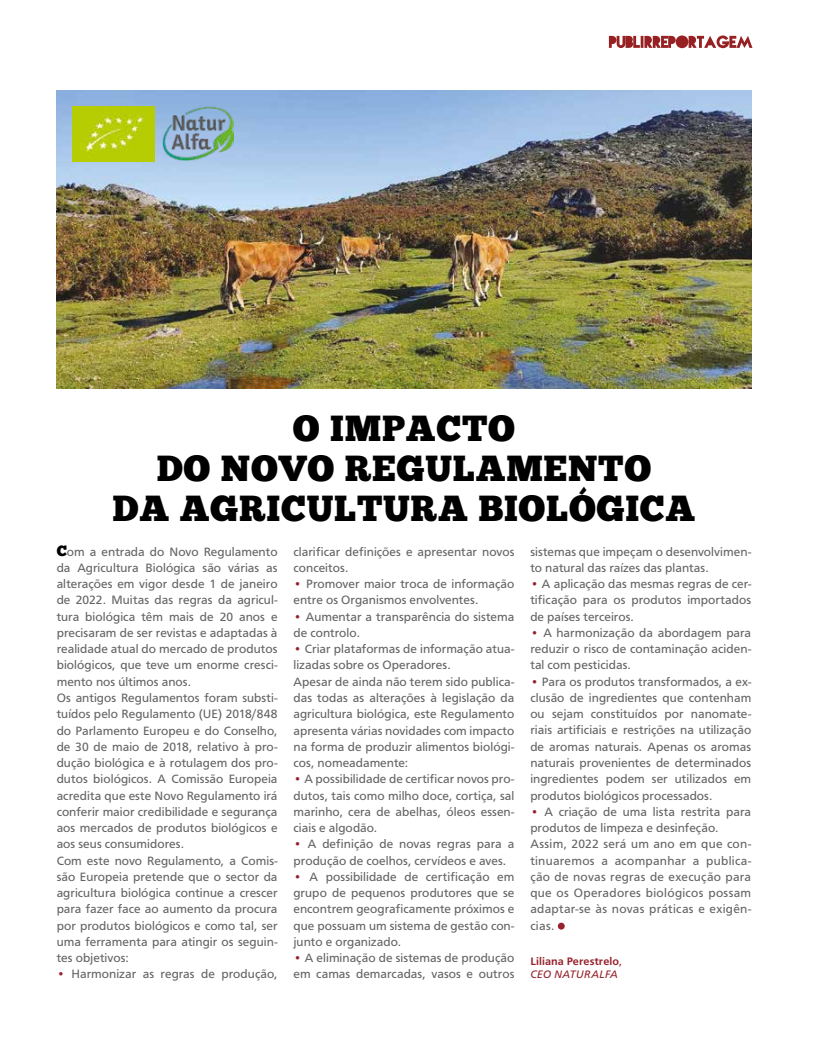
<style>
.page{position:relative;width:815px;height:1053px;background:#fff}
.page>*{position:absolute;margin:0;border:0;box-sizing:border-box;transform-origin:0 0}
.t1{font:36.25px/40px "Chunk Five";letter-spacing:.02em;color:#000;text-align:center}
.t2{font:12.5px/16.2px "Carto Gothic Std";letter-spacing:.005em;color:#646363}
.t3{font:700 11.25px/13.5px "Carto Gothic Std";letter-spacing:.01em;color:#95222c}
.s1{font-weight:700;color:#95222c}
.s2{font-weight:400}
.s3{font-weight:400;font-style:italic}
.s4{font-family:"Chunk Five";font-size:15px;color:#000}
</style>
<div class="page">
<img style="left:57px;top:91px;width:694px;height:298px">
<svg style="left:609px;top:35px;width:143px;height:13px"></svg>
<div style="left:558px;top:922px;width:7px;height:7px;background:#95222c;border-radius:50%"></div>
<img style="left:73px;top:106px;width:82px;height:55px">
<img style="left:162px;top:107px;width:72px;height:54px">
<h1 class="t1" style="left:113px;top:408px;width:584px">O IMPACTO<br>DO NOVO REGULAMENTO<br>DA AGRICULTURA BIOLÓGICA</h1>
<p class="t2" style="left:530px;top:543px;width:222px">sistemas que impeçam o desenvolvimen&shy;to natural das raízes das plantas.</p>
<p class="t2" style="left:530px;top:576px;width:222px;text-align:justify"><span class="s1">•</span> A aplicação das mesmas regras de cer&shy;tificação para os produtos importados de países terceiros.</p>
<p class="t2" style="left:530px;top:624px;width:222px;text-align:justify"><span class="s1">•</span> A harmonização da abordagem para reduzir o risco de contaminação aciden&shy;tal com pesticidas.</p>
<p class="t2" style="left:530px;top:673px;width:222px;text-align:justify"><span class="s1">•</span> Para os produtos transformados, a ex&shy;clusão de ingredientes que contenham ou sejam constituídos por nanomate&shy;riais artificiais e restrições na utilização de aromas naturais. Apenas os aromas naturais provenientes de determinados ingredientes podem ser utilizados em produtos biológicos processados.</p>
<p class="t2" style="left:530px;top:803px;width:222px"><span class="s1">•</span> A criação de uma lista restrita para produtos de limpeza e desinfeção.<br>Assim, 2022 será um ano em que con&shy;tinuaremos a acompanhar a publica&shy;ção de novas regras de execução para que os Operadores biológicos possam adaptar-se às novas práticas e exigên&shy;cias.</p>
<p class="t3" style="left:530px;top:954px;width:93px">Liliana Perestrelo<span class="s2">,<br></span><span class="s3">CEO NATURALFA</span></p>
<p class="t2" style="left:57px;top:543px;width:222px"><span class="s4">C</span>om a entrada do Novo Regulamento da Agricultura Biológica são várias as alterações em vigor desde 1 de janeiro de 2022. Muitas das regras da agricul&shy;tura biológica têm mais de 20 anos e precisaram de ser revistas e adaptadas à realidade atual do mercado de produtos biológicos, que teve um enorme cresci&shy;mento nos últimos anos.<br>Os antigos Regulamentos foram substi&shy;tuídos pelo Regulamento (UE) 2018/848 do Parlamento Europeu e do Conselho, de 30 de maio de 2018, relativo à pro&shy;dução biológica e à rotulagem dos pro&shy;dutos biológicos. A Comissão Europeia acredita que este Novo Regulamento irá conferir maior credibilidade e segurança aos mercados de produtos biológicos e aos seus consumidores.<br>Com este novo Regulamento, a Comis&shy;são Europeia pretende que o sector da agricultura biológica continue a crescer para fazer face ao aumento da procura por produtos biológicos e como tal, ser uma ferramenta para atingir os seguin&shy;tes objetivos:</p>
<p class="t2" style="left:57px;top:966px;width:222px"><span class="s1">•</span> Harmonizar as regras de produção,</p>
<p class="t2" style="left:294px;top:543px;width:222px">clarificar definições e apresentar novos conceitos.</p>
<p class="t2" style="left:294px;top:576px;width:222px"><span class="s1">•</span> Promover maior troca de informação entre os Organismos envolventes.</p>
<p class="t2" style="left:294px;top:608px;width:222px"><span class="s1">•</span> Aumentar a transparência do sistema de controlo.</p>
<p class="t2" style="left:294px;top:641px;width:222px"><span class="s1">•</span> Criar plataformas de informação atua&shy;lizadas sobre os Operadores.<br>Apesar de ainda não terem sido publica&shy;das todas as alterações à legislação da agricultura biológica, este Regulamento apresenta várias novidades com impacto na forma de produzir alimentos biológi&shy;cos, nomeadamente:</p>
<p class="t2" style="left:294px;top:771px;width:222px;text-align:justify"><span class="s1">•</span> A possibilidade de certificar novos pro&shy;dutos, tais como milho doce, cortiça, sal marinho, cera de abelhas, óleos essen&shy;ciais e algodão.</p>
<p class="t2" style="left:294px;top:836px;width:222px"><span class="s1">•</span> A definição de novas regras para a produção de coelhos, cervídeos e aves.</p>
<p class="t2" style="left:294px;top:868px;width:222px;text-align:justify"><span class="s1">•</span> A possibilidade de certificação em grupo de pequenos produtores que se encontrem geograficamente próximos e que possuam um sistema de gestão con&shy;junto e organizado.</p>
<p class="t2" style="left:294px;top:949px;width:222px"><span class="s1">•</span> A eliminação de sistemas de produção em camas demarcadas, vasos e outros</p>
</div>
